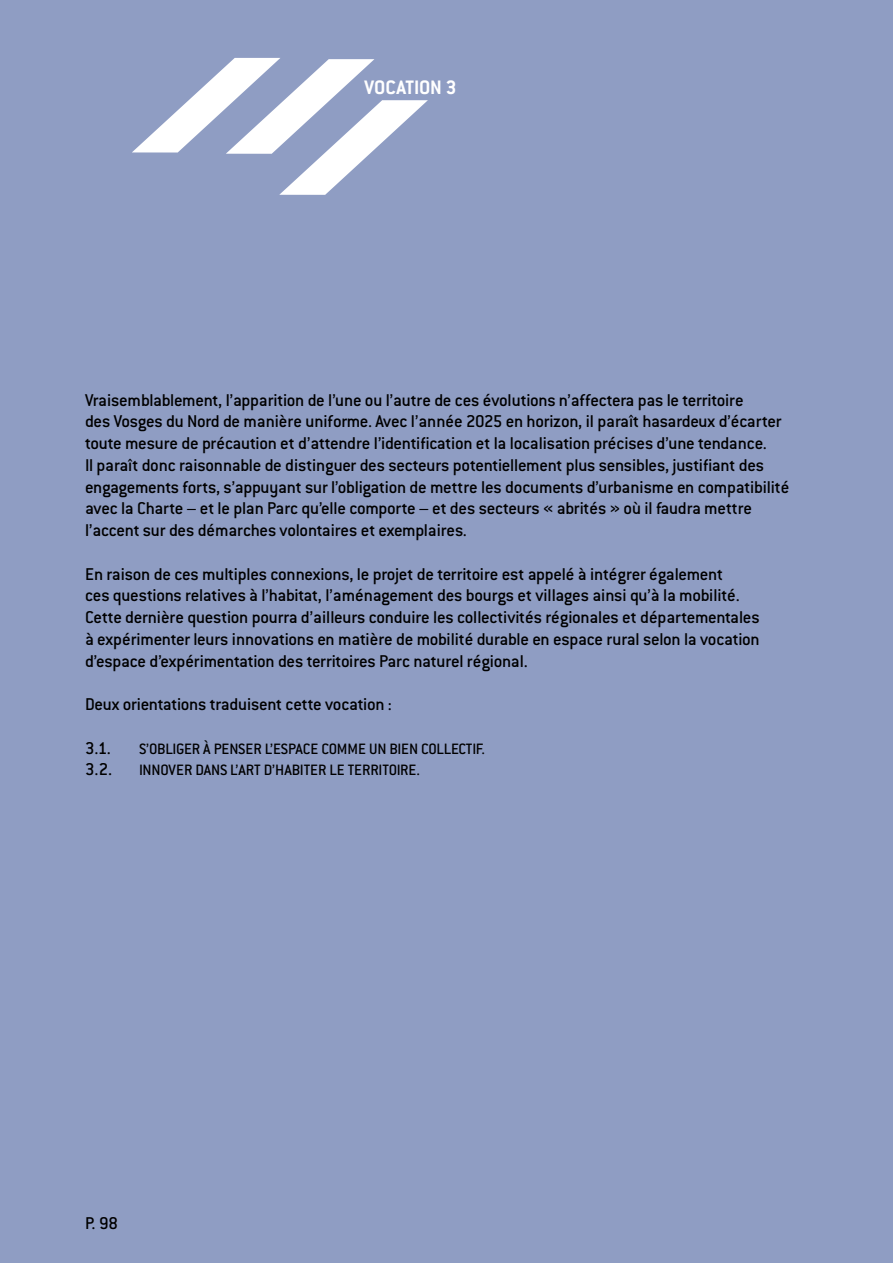
<style>
.page{position:relative;width:893px;height:1263px;background:#8f9dc3}
.page>*{position:absolute;margin:0;border:0;box-sizing:border-box;transform-origin:0 0}
.t1{font:700 21.45px "Conduit ITC";color:#fff}
.t2{font:500 18.75px/21.8px "Conduit ITC";letter-spacing:-.015em;color:#000}
.t3{font:500 16.5px "Conduit ITC";color:#000}
</style>
<div class="page">
<svg style="left:132px;top:58px;width:296px;height:137px"></svg>
<p class="t1" style="left:364px;top:75px;width:20px">VOCATION</p>
<p class="t1" style="left:446px;top:75px;width:12px">3</p>
<p class="t2" style="left:85px;top:389px;width:706px">Vraisemblablement, l’apparition de l’une ou l’autre de ces évolutions n’affectera pas le territoire<br>des Vosges du Nord de manière uniforme. Avec l’année 2025 en horizon, il paraît hasardeux d’écarter toute mesure de précaution et d’attendre l’identification et la localisation précises d’une tendance.<br>Il paraît donc raisonnable de distinguer des secteurs potentiellement plus sensibles, justifiant des engagements forts, s’appuyant sur l’obligation de mettre les documents d’urbanisme en compatibilité avec la Charte – et le plan Parc qu’elle comporte – et des secteurs « abrités » où il faudra mettre l’accent sur des démarches volontaires et exemplaires.</p>
<p class="t2" style="left:85px;top:563px;width:676px">En raison de ces multiples connexions, le projet de territoire est appelé à intégrer également<br>ces questions relatives à l’habitat, l’aménagement des bourgs et villages ainsi qu’à la mobilité.<br>Cette dernière question pourra d’ailleurs conduire les collectivités régionales et départementales à expérimenter leurs innovations en matière de mobilité durable en espace rural selon la vocation d’espace d’expérimentation des territoires Parc naturel régional.</p>
<p class="t2" style="left:85px;top:693px;width:309px">Deux orientations traduisent cette vocation :</p>
<p class="t2" style="left:85px;top:737px;width:28px">3.1.</p>
<p class="t3" style="left:139px;top:739px;width:348px">S’obliger à penser l’espace comme un bien collectif.</p>
<p class="t2" style="left:85px;top:758px;width:29px">3.2.</p>
<p class="t3" style="left:139px;top:761px;width:282px">Innover dans l’art d’habiter le territoire.</p>
<p class="t2" style="left:85px;top:1212px;width:35px">P. 98</p>
</div>
